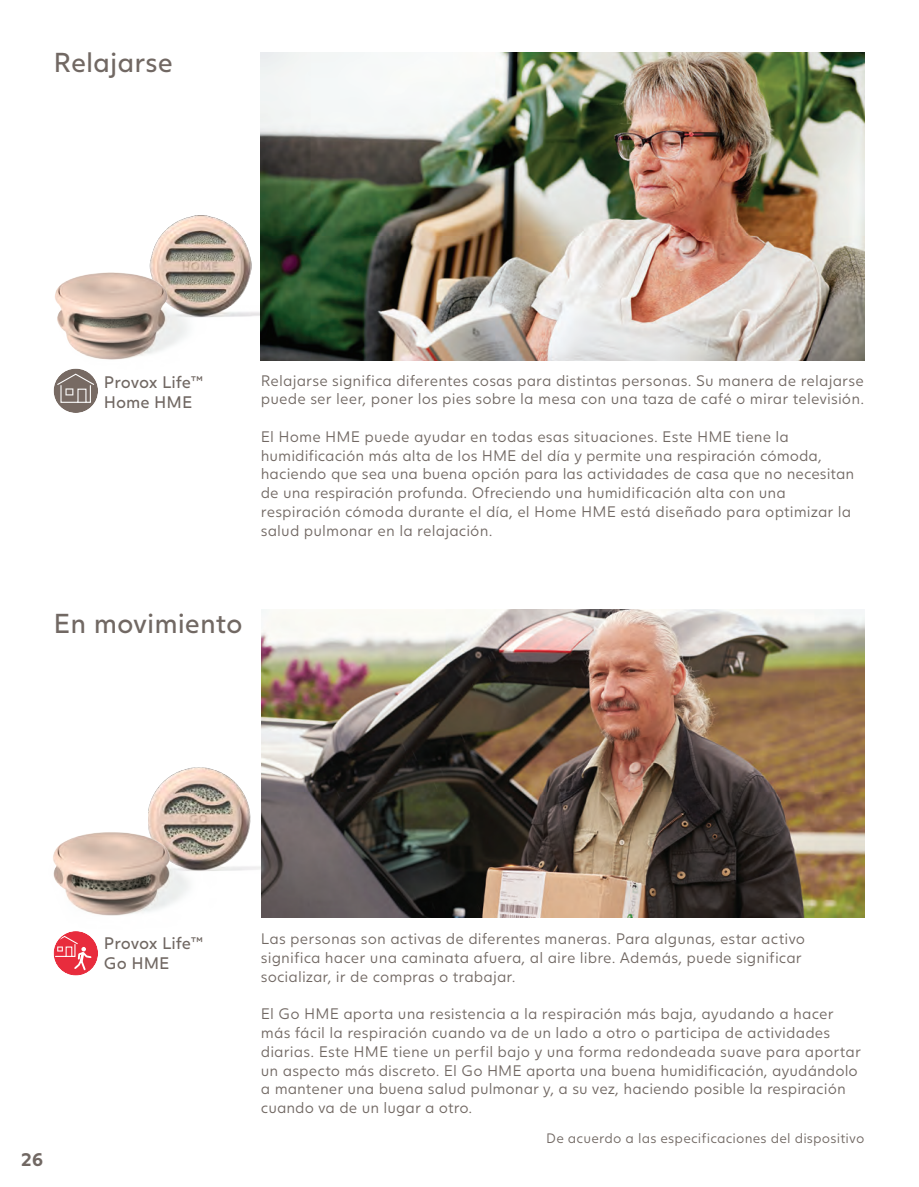
<style>
.page{position:relative;width:919px;height:1187px;background:#fff}
.page>*{position:absolute;margin:0;border:0;box-sizing:border-box;transform-origin:0 0}
.Headline_20pt_Reg{font:27px "Juli Sans";color:#716863}
.t1{font:700 18px "Juli Sans";color:#716863}
.Body_Copy_11pt{font:16.5px/19.8px "Juli Sans";color:#716863}
.Body_Copy_11pt_Light{font:300 15px/18.8px "Juli Sans";letter-spacing:.005em;color:#716863}
.Body_Copy_11pt_Light-2{font:300 13.5px "Juli Sans";letter-spacing:.01em;color:#716863}
</style>
<div class="page">
<img style="left:148px;top:767px;width:113px;height:104px">
<img style="left:53px;top:823px;width:163px;height:93px">
<img style="left:149px;top:215px;width:112px;height:106px">
<img style="left:55px;top:268px;width:152px;height:101px">
<div style="left:54px;top:369px;width:44px;height:44px;background:#776a63;border-radius:50%"></div>
<svg style="left:56px;top:373px;width:39px;height:30px"></svg>
<div style="left:54px;top:932px;width:43px;height:43px;background:#e82c3d;border-radius:50%"></div>
<svg style="left:54px;top:935px;width:39px;height:37px"></svg>
<div style="left:54px;top:931px;width:44px;height:44px;border:1px solid #e82c3d;border-radius:50%"></div>
<img style="left:261px;top:609px;width:603px;height:308px">
<img style="left:261px;top:53px;width:603px;height:307px">
<p class="Headline_20pt_Reg" style="left:54px;top:47px;width:121px">Relajarse</p>
<p class="Body_Copy_11pt" style="left:104px;top:372px;width:102px">Provox Life™<br>Home HME</p>
<p class="Body_Copy_11pt_Light" style="left:261px;top:371px;width:604px">Relajarse significa diferentes cosas para distintas personas. Su manera de relajarse puede ser leer, poner los pies sobre la mesa con una taza de café o mirar televisión.</p>
<p class="Body_Copy_11pt_Light" style="left:261px;top:427px;width:594px">El Home HME puede ayudar en todas esas situaciones. Este HME tiene la humidificación más alta de los HME del día y permite una respiración cómoda, haciendo que sea una buena opción para las actividades de casa que no necesitan de una respiración profunda. Ofreciendo una humidificación alta con una respiración cómoda durante el día, el Home HME está diseñado para optimizar la salud pulmonar en la relajación.</p>
<p class="Headline_20pt_Reg" style="left:54px;top:607px;width:190px">En movimiento</p>
<p class="t1" style="left:21px;top:1149px;width:24px">26</p>
<p class="Body_Copy_11pt" style="left:104px;top:933px;width:102px">Provox Life™<br>Go HME</p>
<p class="Body_Copy_11pt_Light" style="left:261px;top:929px;width:545px">Las personas son activas de diferentes maneras. Para algunas, estar activo significa hacer una caminata afuera, al aire libre. Además, puede significar socializar, ir de compras o trabajar.</p>
<p class="Body_Copy_11pt_Light" style="left:261px;top:1004px;width:601px">El Go HME aporta una resistencia a la respiración más baja, ayudando a hacer más fácil la respiración cuando va de un lado a otro o participa de actividades diarias. Este HME tiene un perfil bajo y una forma redondeada suave para aportar un aspecto más discreto. El Go HME aporta una buena humidificación, ayudándolo a mantener una buena salud pulmonar y, a su vez, haciendo posible la respiración cuando va de un lugar a otro.</p>
<p class="Body_Copy_11pt_Light-2" style="left:546px;top:1130px;width:319px">De acuerdo a las especificaciones del dispositivo</p>
</div>
